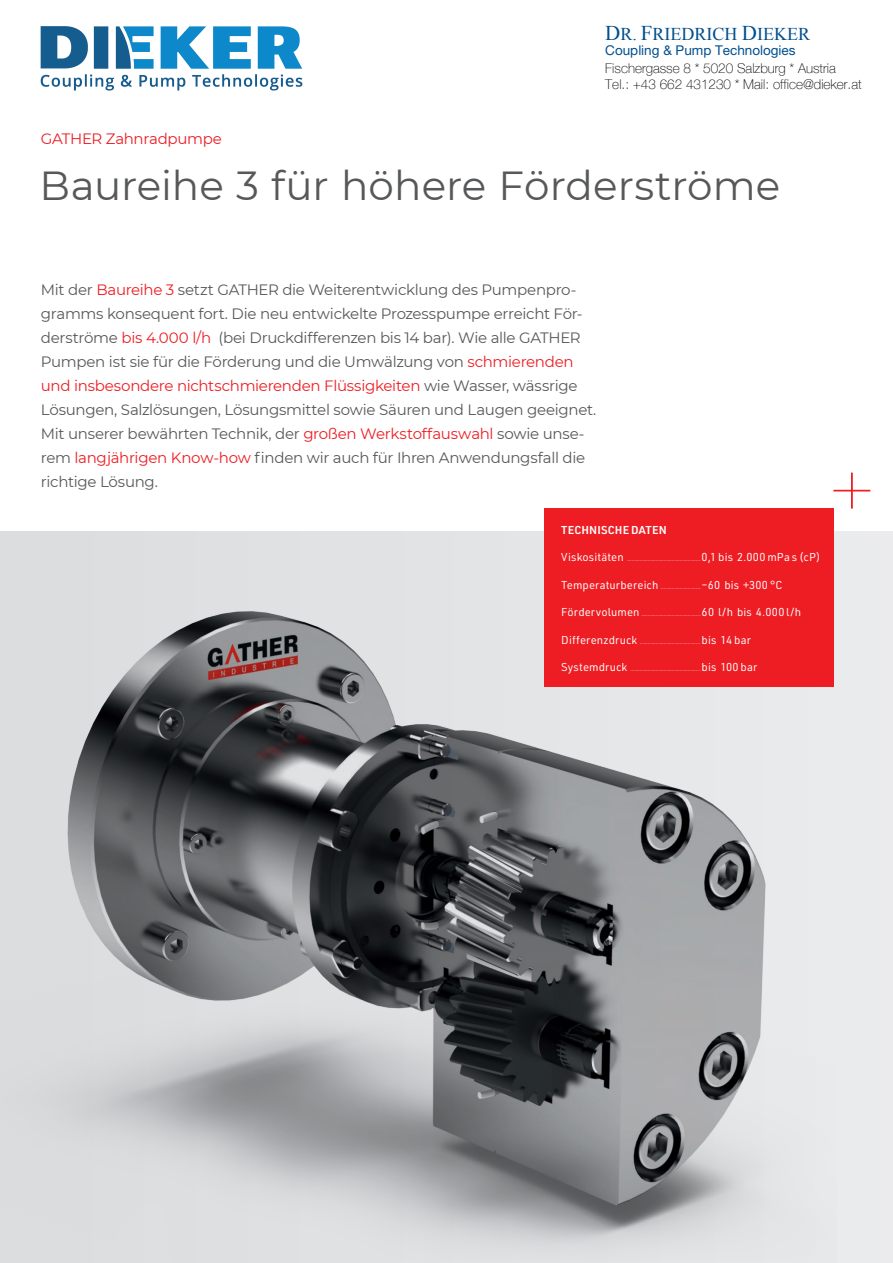
<style>
.page{position:relative;width:893px;height:1263px;background:#fff}
.page>*{position:absolute;margin:0;border:0;box-sizing:border-box;transform-origin:0 0}
.t1{font:40.5px "Montserrat";color:#57585a}
.t2{font:18px "Times New Roman";color:#004f8d}
.t3{font:15px/24px "Montserrat";letter-spacing:-.02em;color:#57585a}
.t4{font:15px "Montserrat";letter-spacing:-.025em;color:#ee1d23}
.t5{font:100 13.5px/16.2px "Helvetica Neue";color:#000}
.t6{font:13.5px "Helvetica Neue LT Pro";color:#004f8e}
.t7{font:11.25px "URWDIN";letter-spacing:.01em;color:#fff}
.t8{font:600 11.25px "URWDIN";letter-spacing:.01em;color:#fff}
.t9{font:6px "URWDIN";color:#fff}
.s1{font-size:21px}
.s2{color:#ee1d23}
.s3{font-size:11.25px}
.s4{font-size:6px}
</style>
<div class="page">
<div style="left:0;top:531px;width:893px;height:732px;background:linear-gradient(to bottom,#e8e9ea,#ebeced)"></div>
<img style="left:0;top:580px;width:836px;height:683px">
<div style="left:544px;top:509px;width:289px;height:178px;background:#ee1d23"></div>
<svg style="left:833px;top:473px;width:37px;height:36px"></svg>
<img style="left:40px;top:26px;width:263px;height:65px">
<p class="t2" style="left:605px;top:22px;width:206px"><span class="s1">D</span>R. <span class="s1">F</span>RIEDRICH <span class="s1">D</span>IEKER</p>
<p class="t6" style="left:605px;top:41px;width:192px">Coupling &amp; Pump Technologies</p>
<p class="t5" style="left:605px;top:60px;width:258px">Fischergasse 8 * 5020 Salzburg * Austria<br>Tel.: +43 662 431230 * Mail: office@dieker.at</p>
<p class="t4" style="left:41px;top:129px;width:183px">GATHER Zahnradpumpe</p>
<h1 class="t1" style="left:40px;top:158px;width:742px">Baureihe 3 für höhere Förderströme</h1>
<p class="t3" style="left:41px;top:277px;width:557px">Mit der <span class="s2">Baureihe 3</span> setzt GATHER die Weiterentwicklung des Pumpenpro&shy;gramms konsequent fort. Die neu entwickelte Prozesspumpe erreicht För&shy;derströme <span class="s2">bis 4.000 l/h</span> (bei Druckdifferenzen bis 14 bar). Wie alle GATHER Pumpen ist sie für die Förderung und die Umwälzung von <span class="s2">schmierenden und insbesondere nichtschmierenden Flüssigkeiten</span> wie Wasser, wässrige Lösungen, Salzlösungen, Lösungsmittel sowie Säuren und Laugen geeignet.<br>Mit unserer bewährten Technik, der <span class="s2">großen Werkstoffauswahl</span> sowie unse&shy;rem <span class="s2">langjährigen Know-how</span> finden wir auch für Ihren Anwendungsfall die richtige Lösung.</p>
<p class="t8" style="left:561px;top:522px;width:107px">TECHNISCHE DATEN</p>
<p class="t9" style="left:561px;top:555px;width:261px"><span class="s3">Viskositäten</span> .............................................. <span class="s3">0,1 bis 2.000 mPa s (cP)</span></p>
<p class="t7" style="left:561px;top:577px;width:223px">Temperaturbereich <span class="s4">.........................</span> –60 bis +300 °C</p>
<p class="t9" style="left:561px;top:610px;width:241px"><span class="s3">Fördervolumen</span> ..................................... <span class="s3">60 l/h bis 4.000 l/h</span></p>
<p class="t9" style="left:561px;top:638px;width:191px"><span class="s3">Differenzdruck</span> ...................................... <span class="s3">bis 14 bar</span></p>
<p class="t9" style="left:561px;top:665px;width:198px"><span class="s3">Systemdruck</span> ............................................ <span class="s3">bis 100 bar</span></p>
</div>
